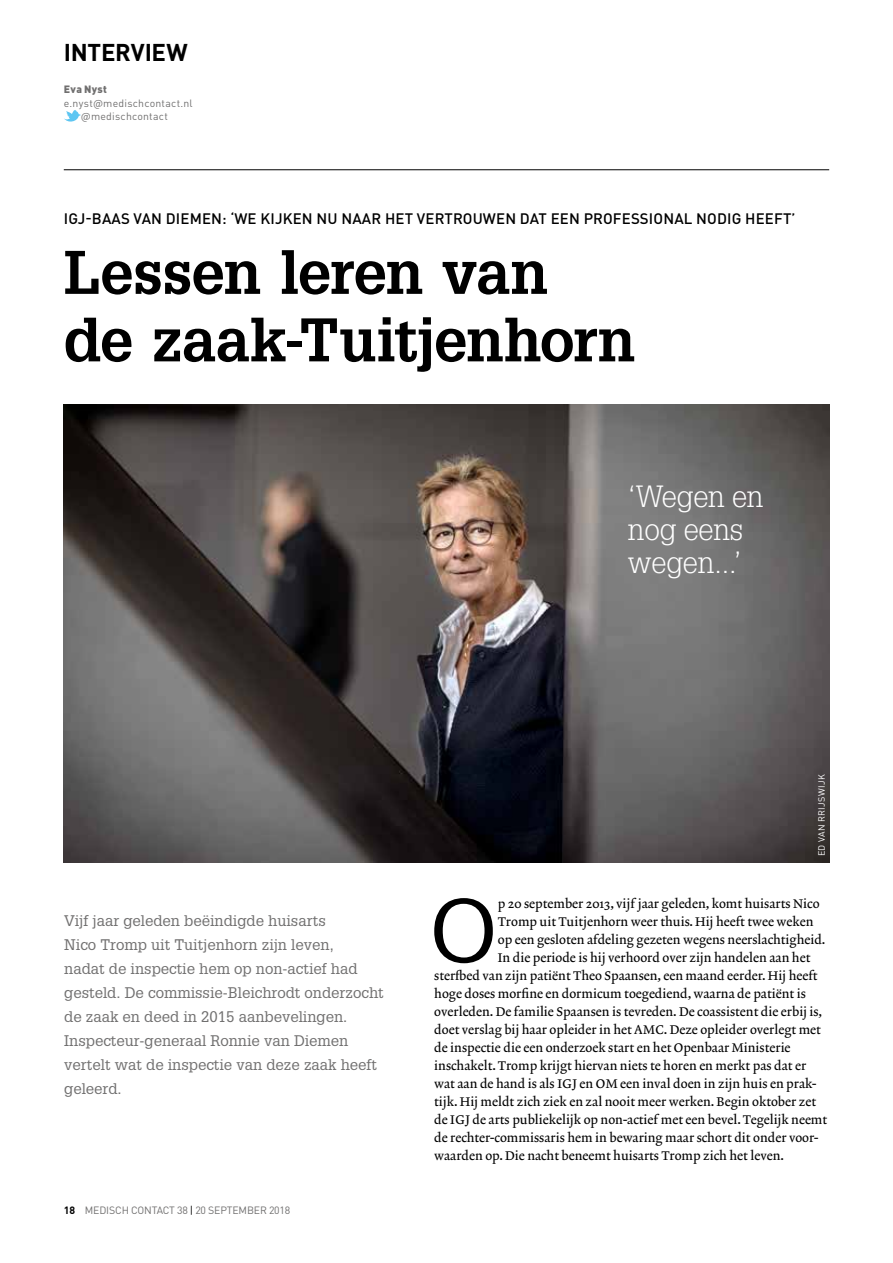
<style>
.page{position:relative;width:893px;height:1263px;background:#fff}
.page>*{position:absolute;margin:0;border:0;box-sizing:border-box;transform-origin:0 0}
.t1{font:88.2px "Glypha LT Std";color:#000}
.t2{font:700 60px/67.5px "Glypha LT Std";letter-spacing:-.015em;color:#000}
.t3{font:300 30px/33px "Glypha LT Std";letter-spacing:-.005em;color:#fff}
.t4{font:700 24px "DINOT";letter-spacing:-.01em;color:#000}
.t5{font:15px/24px "Glypha LT Std";color:#706f6f}
.t6{font:500 15px "DINOT";letter-spacing:.01em;color:#000}
.t7{font:12.75px "Lexicon No 2 Roman A";color:#000}
.t8{font:10.5px/13.5px "DINOT";letter-spacing:.02em;color:#706f6f}
.t9{font:10.5px "DINOT";letter-spacing:-.015em;color:#706f6f}
.t10{font:900 10.5px "DINOT";letter-spacing:.03em;color:#706f6f}
.t11{font:9px "DINOT";letter-spacing:.04em;color:#fff}
.s1{font-weight:700;color:#000}
.s2{color:#000}
</style>
<div class="page">
<svg style="left:64px;top:110px;width:17px;height:12px"></svg>
<img style="left:64px;top:404px;width:765px;height:458px">
<hr style="left:64px;top:169px;width:765px;height:1px;background:#000">
<h3 class="t4" style="left:64px;top:36px;width:125px">INTERVIEW</h3>
<p class="t10" style="left:64px;top:82px;width:45px">Eva Nyst</p>
<p class="t8" style="left:81px;top:96px;width:113px;text-indent:-17px">e.nyst@medischcontact.nl @medischcontact</p>
<p class="t6" style="left:64px;top:209px;width:733px">IGJ-BAAS VAN DIEMEN: ‘WE KIJKEN NU NAAR HET VERTROUWEN DAT EEN PROFESSIONAL NODIG HEEFT’</p>
<h2 class="t2" style="left:64px;top:237px;width:573px">Lessen leren van<br>de zaak-Tuitjenhorn</h2>
<h3 class="t3" style="left:628px;top:480px;width:137px">‘Wegen en nog eens wegen...’</h3>
<p class="t5" style="left:64px;top:908px;width:321px">Vijf jaar geleden beëindigde huisarts<br>Nico Tromp uit Tuitjenhorn zijn leven,<br>nadat de inspectie hem op non-actief had gesteld. De commissie-Bleichrodt onderzocht de zaak en deed in 2015 aanbevelingen.<br>Inspecteur-generaal Ronnie van Diemen vertelt wat de inspectie van deze zaak heeft geleerd.</p>
<p class="t9" style="left:64px;top:1204px;width:228px"><span class="s1">18</span> MEDISCH CONTACT 38 <span class="s2">|</span> 20 SEPTEMBER 2018</p>
<p class="t11" style="left:816px;top:856px;width:84px;rotate:-90deg">ED VAN RRIJSWIJK</p>
<h1 class="t1" style="left:429px;top:877px;width:70px">O</h1>
<p class="t7" style="left:498px;top:896px;width:323px">p 20 september 2013, vijf jaar geleden, komt huisarts Nico</p>
<p class="t7" style="left:498px;top:914px;width:317px">Tromp uit Tuitjenhorn weer thuis. Hij heeft twee weken</p>
<p class="t7" style="left:498px;top:932px;width:329px">op een gesloten afdeling gezeten wegens neerslachtigheid.</p>
<p class="t7" style="left:498px;top:950px;width:314px">In die periode is hij verhoord over zijn handelen aan het</p>
<p class="t7" style="left:434px;top:968px;width:385px">sterfbed van zijn patiënt Theo Spaansen, een maand eerder. Hij heeft</p>
<p class="t7" style="left:434px;top:986px;width:373px">hoge doses morfine en dormicum toegediend, waarna de patiënt is</p>
<p class="t7" style="left:434px;top:1004px;width:389px">overleden. De familie Spaansen is tevreden. De coassistent die erbij is,</p>
<p class="t7" style="left:434px;top:1022px;width:388px">doet verslag bij haar opleider in het AMC. Deze opleider overlegt met</p>
<p class="t7" style="left:434px;top:1040px;width:358px">de inspectie die een onderzoek start en het Openbaar Ministerie</p>
<p class="t7" style="left:434px;top:1058px;width:373px">inschakelt. Tromp krijgt hiervan niets te horen en merkt pas dat er</p>
<p class="t7" style="left:434px;top:1076px;width:384px">wat aan de hand is als IGJ en OM een inval doen in zijn huis en prak-</p>
<p class="t7" style="left:434px;top:1094px;width:383px">tijk. Hij meldt zich ziek en zal nooit meer werken. Begin oktober zet</p>
<p class="t7" style="left:434px;top:1112px;width:394px">de IGJ de arts publiekelijk op non-actief met een bevel. Tegelijk neemt</p>
<p class="t7" style="left:434px;top:1130px;width:386px">de rechter-commissaris hem in bewaring maar schort dit onder voor-</p>
<p class="t7" style="left:434px;top:1148px;width:351px">waarden op. Die nacht beneemt huisarts Tromp zich het leven.</p>
</div>
